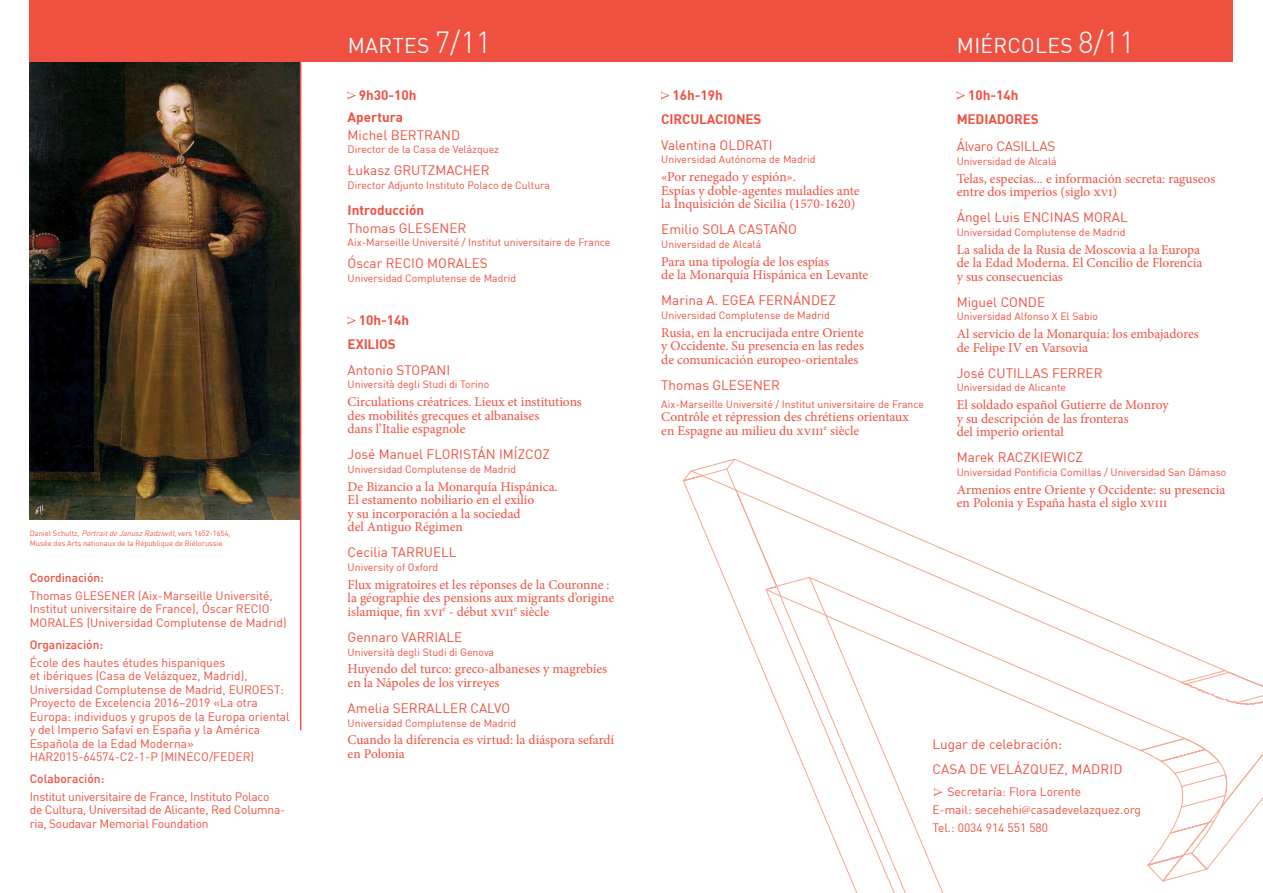
<style>
.page{position:relative;width:1263px;height:893px;background:#fff}
.page>*{position:absolute;margin:0;border:0;box-sizing:border-box;transform-origin:0 0}
.Día{font:21px "DIN";letter-spacing:.015em;color:#fff}
.t1{font:13.5px/13.5px "Minion Pro";color:#ef5040}
.Nombre{font:13.5px "DIN";color:#ef5040}
.Nombre-2{font:700 13.5px "DIN";letter-spacing:-.01em;color:#ef5040}
.Fecha{font:13.5px "DIN";letter-spacing:.01em;color:#ef5040}
.Hora{font:700 13.5px "DIN";color:#ef5040}
.t2{font:12px/13.5px "DIN";color:#ef5040}
.t3{font:12px/13.5px "DIN";letter-spacing:-.02em;color:#ef5040}
.t4{font:500 12px "DIN";color:#ef5040}
.Nombre-3{font:10.5px "DIN";color:#ef5040}
.Pie_de_foto{font:7.5px/10.5px "DIN";color:#ef5040}
.s1{font-style:italic}
.s2{font-weight:300;font-size:30px}
.s3{font-family:"Minion LT"}
</style>
<div class="page">
<img style="left:30px;top:62px;width:270px;height:457px">
<svg style="left:683px;top:472px;width:261px;height:421px"></svg>
<svg style="left:690px;top:461px;width:36px;height:232px"></svg>
<svg style="left:726px;top:458px;width:438px;height:247px"></svg>
<svg style="left:1059px;top:644px;width:204px;height:238px"></svg>
<div style="left:30px;top:0;width:1203px;height:62px;background:#ef5040"></div>
<svg style="left:348px;top:92px;width:8px;height:8px"></svg>
<svg style="left:348px;top:317px;width:8px;height:8px"></svg>
<svg style="left:661px;top:91px;width:8px;height:9px"></svg>
<svg style="left:957px;top:91px;width:8px;height:9px"></svg>
<hr style="left:300px;top:45px;width:1px;height:685px;background:#ef5040">
<svg style="left:934px;top:788px;width:8px;height:9px"></svg>
<p class="Pie_de_foto" style="left:30px;top:528px;width:202px">Daniel Schultz, <span class="s1">Portrait de Janusz Radziwill</span>, vers 1652-1654,<br>Musée des Arts nationaux de la République de Biélorussie</p>
<p class="t4" style="left:30px;top:570px;width:76px">Coordinación:</p>
<p class="t2" style="left:30px;top:589px;width:258px">Thomas GLESENER (Aix-Marseille Université,<br>Institut universitaire de France), Óscar RECIO<br>MORALES (Universidad Complutense de Madrid)</p>
<p class="t4" style="left:30px;top:637px;width:75px">Organización:</p>
<p class="t2" style="left:30px;top:655px;width:262px">École des hautes études hispaniques<br>et ibériques (Casa de Velázquez, Madrid), Universidad Complutense de Madrid, EUROEST:<br>Proyecto de Excelencia 2016–2019 «La otra Europa: individuos y grupos de la Europa oriental y del Imperio Safaví en España y la América Española de la Edad Moderna» HAR2015-64574-C2-1-P (MINECO/FEDER)</p>
<p class="t4" style="left:30px;top:771px;width:76px">Colaboración:</p>
<p class="t3" style="left:30px;top:790px;width:257px">Institut universitaire de France, Instituto Polaco<br>de Cultura, Universitad de Alicante, Red Columna&shy;ria, Soudavar Memorial Foundation</p>
<p class="Día" style="left:348px;top:32px;width:145px">MARTES <span class="s2">7/11</span></p>
<p class="Día" style="left:957px;top:32px;width:179px">MIÉRCOLES <span class="s2">8/11</span></p>
<p class="Hora" style="left:359px;top:86px;width:59px">9h30-10h</p>
<p class="Nombre-2" style="left:348px;top:108px;width:57px">Apertura</p>
<p class="Nombre" style="left:348px;top:127px;width:114px">Michel BERTRAND</p>
<p class="Nombre-3" style="left:348px;top:143px;width:153px">Director de la Casa de Velázquez</p>
<p class="Nombre" style="left:348px;top:162px;width:143px">Łukasz GRUTZMACHER</p>
<p class="Nombre-3" style="left:348px;top:179px;width:204px">Director Adjunto Instituto Polaco de Cultura</p>
<p class="Nombre-2" style="left:348px;top:201px;width:78px">Introducción</p>
<p class="Nombre" style="left:348px;top:220px;width:120px">Thomas GLESENER</p>
<p class="Nombre-3" style="left:348px;top:236px;width:264px">Aix-Marseille Université / Institut universitaire de France</p>
<p class="Nombre" style="left:348px;top:255px;width:142px">Óscar RECIO MORALES</p>
<p class="Nombre-3" style="left:348px;top:272px;width:170px">Universidad Complutense de Madrid</p>
<p class="Hora" style="left:359px;top:311px;width:52px">10h-14h</p>
<p class="Nombre-2" style="left:348px;top:335px;width:50px">EXILIOS</p>
<p class="Nombre" style="left:348px;top:362px;width:104px">Antonio STOPANI</p>
<p class="Nombre-3" style="left:348px;top:378px;width:143px">Università degli Studi di Torino</p>
<p class="t1" style="left:348px;top:395px;width:236px">Circulations créatrices. Lieux et institutions des mobilités grecques et albanaises<br>dans l’Italie espagnole</p>
<p class="Nombre" style="left:348px;top:446px;width:204px">José Manuel FLORISTÁN IMÍZCOZ</p>
<p class="Nombre-3" style="left:348px;top:463px;width:170px">Universidad Complutense de Madrid</p>
<p class="t1" style="left:348px;top:480px;width:212px">De Bizancio a la Monarquía Hispánica.<br>El estamento nobiliario en el exilio<br>y su incorporación a la sociedad<br>del Antiguo Régimen</p>
<p class="Nombre" style="left:348px;top:544px;width:111px">Cecilia TARRUELL</p>
<p class="Nombre-3" style="left:348px;top:561px;width:92px">University of Oxford</p>
<p class="t1" style="left:348px;top:578px;width:268px">Flux migratoires et les réponses de la Couronne : la géographie des pensions aux migrants d’origine islamique, fin xvi<sup>e</sup> - début xvii<sup>e</sup> siècle</p>
<p class="Nombre" style="left:348px;top:629px;width:116px">Gennaro VARRIALE</p>
<p class="Nombre-3" style="left:348px;top:645px;width:148px">Università degli Studi di Genova</p>
<p class="t1" style="left:348px;top:662px;width:261px">Huyendo del turco: greco-albaneses y magrebíes en la Nápoles de los virreyes</p>
<p class="Nombre" style="left:348px;top:700px;width:164px">Amelia SERRALLER CALVO</p>
<p class="Nombre-3" style="left:348px;top:716px;width:170px">Universidad Complutense de Madrid</p>
<p class="t1" style="left:348px;top:733px;width:268px">Cuando la diferencia es virtud: la diáspora sefardí en Polonia</p>
<p class="Hora" style="left:672px;top:86px;width:52px">16h-19h</p>
<p class="Nombre-2" style="left:661px;top:110px;width:102px">CIRCULACIONES</p>
<p class="Nombre" style="left:661px;top:137px;width:113px">Valentina OLDRATI</p>
<p class="Nombre-3" style="left:661px;top:153px;width:156px">Universidad Autónoma de Madrid</p>
<p class="t1" style="left:661px;top:170px;width:200px">«Por renegado y espión».<br>Espías y doble-agentes muladíes ante la Inquisición de Sicilia (1570-1620)</p>
<p class="Nombre" style="left:661px;top:221px;width:137px">Emilio SOLA CASTAÑO</p>
<p class="Nombre-3" style="left:661px;top:238px;width:102px">Universidad de Alcalá</p>
<p class="t1" style="left:661px;top:255px;width:208px">Para una tipología de los espías<br>de la Monarquía Hispánica en Levante</p>
<p class="Nombre" style="left:661px;top:292px;width:176px">Marina A. EGEA FERNÁNDEZ</p>
<p class="Nombre-3" style="left:661px;top:309px;width:170px">Universidad Complutense de Madrid</p>
<p class="t1" style="left:661px;top:326px;width:204px;text-align:justify">Rusia, en la encrucijada entre Oriente y Occidente. Su presencia en las redes de comunicación europeo-orientales</p>
<p class="Nombre" style="left:661px;top:377px;width:120px">Thomas GLESENER</p>
<p class="Nombre-3" style="left:661px;top:397px;width:264px">Aix-Marseille Université / Institut universitaire de France</p>
<p class="t1" style="left:661px;top:410px;width:249px">Contrôle et répression des chrétiens orientaux en Espagne au milieu du xviii<sup>e</sup> siècle</p>
<p class="Hora" style="left:968px;top:86px;width:52px">10h-14h</p>
<p class="Nombre-2" style="left:957px;top:110px;width:84px">MEDIADORES</p>
<p class="Nombre" style="left:957px;top:138px;width:100px">Álvaro CASILLAS</p>
<p class="Nombre-3" style="left:957px;top:155px;width:102px">Universidad de Alcalá</p>
<p class="t1" style="left:957px;top:172px;width:260px">Telas, especias... e información secreta: raguseos entre dos imperios (siglo xvi)</p>
<p class="Nombre" style="left:957px;top:209px;width:172px">Ángel Luis ENCINAS MORAL</p>
<p class="Nombre-3" style="left:957px;top:226px;width:170px">Universidad Complutense de Madrid</p>
<p class="t1" style="left:957px;top:243px;width:247px">La salida de la Rusia de Moscovia a la Europa de la Edad Moderna. El Concilio de Florencia y sus consecuencias</p>
<p class="Nombre" style="left:957px;top:294px;width:90px">Miguel CONDE</p>
<p class="Nombre-3" style="left:957px;top:310px;width:143px">Universidad Alfonso X El Sabio</p>
<p class="t1" style="left:957px;top:327px;width:244px">Al servicio de la Monarquía: los embajadores de Felipe IV en Varsovia</p>
<p class="Nombre" style="left:957px;top:365px;width:147px">José CUTILLAS FERRER</p>
<p class="Nombre-3" style="left:957px;top:381px;width:111px">Universidad de Alicante</p>
<p class="t1" style="left:957px;top:398px;width:213px">El soldado español Gutierre de Monroy y su descripción de las fronteras<br>del imperio oriental</p>
<p class="Nombre" style="left:957px;top:449px;width:128px">Marek RACZKIEWICZ</p>
<p class="Nombre-3" style="left:957px;top:466px;width:271px">Universidad Pontificia Comillas / Universidad San Dámaso</p>
<p class="t1" style="left:957px;top:483px;width:270px">Armenios entre Oriente y Occidente: su presencia en Polonia y España hasta el siglo xviii</p>
<p class="Fecha" style="left:932px;top:736px;width:131px">Lugar de celebración:</p>
<p class="Fecha" style="left:932px;top:760px;width:192px">CASA DE VELÁZQUEZ, MADRID</p>
<p class="t2" style="left:947px;top:785px;width:135px">Secretaría: Flora Lorente</p>
<p class="t2" style="left:932px;top:803px;width:210px">E-mail: secehehi<span class="s3">@</span>casadevelazquez.org</p>
<p class="t2" style="left:932px;top:821px;width:117px">Tel.: 0034 914 551 580</p>
</div>
